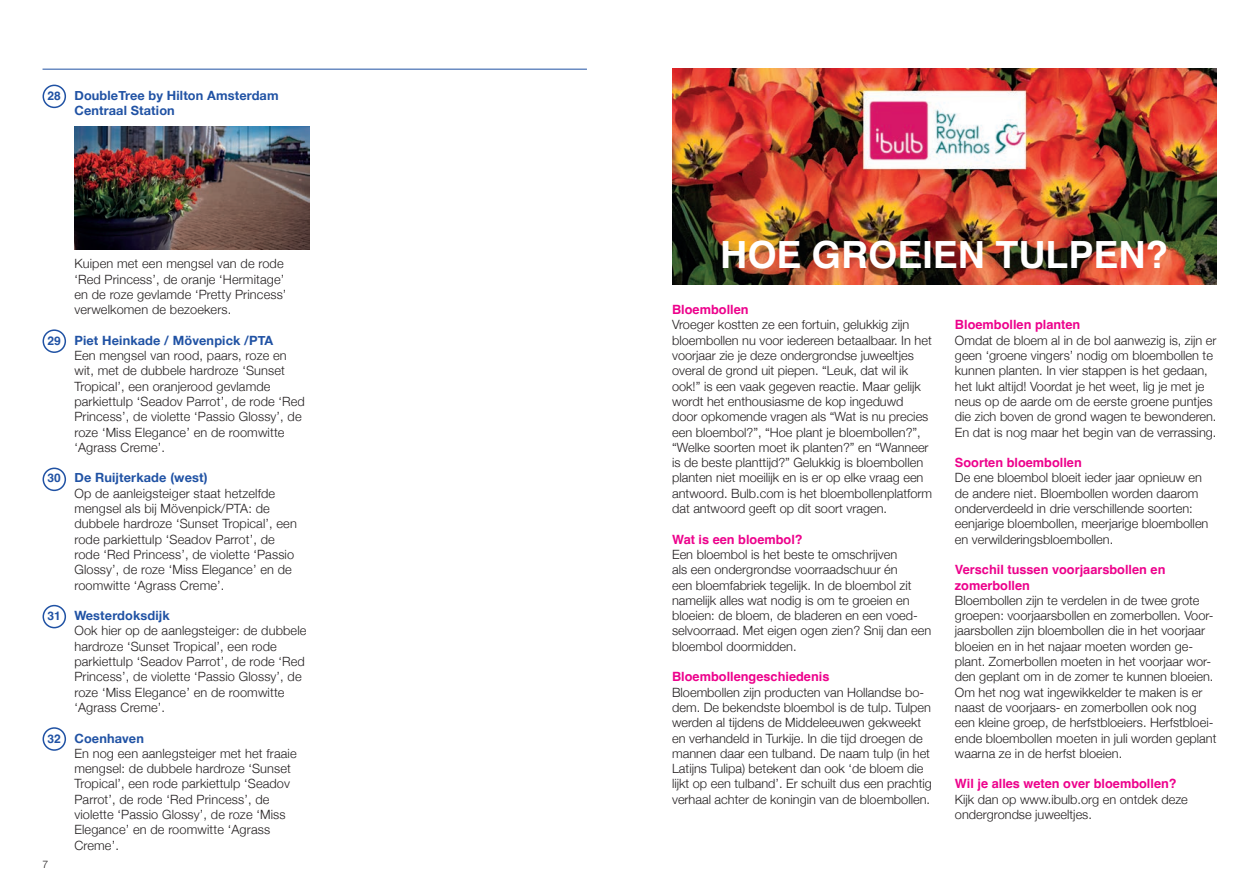
<style>
.page{position:relative;width:1259px;height:893px;background:#fff}
.page>*{position:absolute;margin:0;border:0;box-sizing:border-box;transform-origin:0 0}
.t1{font:700 37.5px "Helvetica";color:#fff}
.t2{font:300 12.75px/15.3px "Helvetica Neue";color:#231f20}
.t3{font:700 12.75px/15.3px "Helvetica";color:#ed028c}
.t4{font:700 12.75px/15.3px "Helvetica Neue";letter-spacing:.01em;color:#2052a4}
.t5{font:700 12px "Helvetica";color:#2052a4}
.t6{font:300 10.5px "Helvetica Neue";color:#231f20}
</style>
<div class="page">
<div style="left:43px;top:85px;width:23px;height:23px;border:2px solid #2052a4;border-radius:50%"></div>
<hr style="left:43px;top:69px;width:544px;height:1px;background:#2052a4">
<div style="left:43px;top:329px;width:23px;height:24px;border:2px solid #2052a4;border-radius:50%"></div>
<div style="left:43px;top:468px;width:23px;height:23px;border:2px solid #2052a4;border-radius:50%"></div>
<div style="left:43px;top:605px;width:23px;height:23px;border:2px solid #2052a4;border-radius:50%"></div>
<div style="left:43px;top:727px;width:23px;height:24px;border:2px solid #2052a4;border-radius:50%"></div>
<img style="left:672px;top:69px;width:544px;height:216px">
<img style="left:74px;top:126px;width:235px;height:124px">
<p class="t5" style="left:48px;top:88px;width:15px">28</p>
<p class="t4" style="left:74px;top:88px;width:206px">DoubleTree by Hilton Amsterdam<br>Centraal Station</p>
<p class="t5" style="left:48px;top:333px;width:15px">29</p>
<p class="t5" style="left:48px;top:471px;width:15px">30</p>
<p class="t5" style="left:48px;top:609px;width:15px">31</p>
<p class="t5" style="left:48px;top:731px;width:15px">32</p>
<p class="t6" style="left:43px;top:856px;width:7px">7</p>
<p class="t2" style="left:74px;top:255px;width:213px">Kuipen met een mengsel van de rode ‘Red Princess’, de oranje ‘Hermitage’ en de roze gevlamde ‘Pretty Princess’ verwelkomen de bezoekers.</p>
<p class="t4" style="left:74px;top:333px;width:200px">Piet Heinkade / Mövenpick /PTA</p>
<p class="t2" style="left:74px;top:347px;width:232px">Een mengsel van rood, paars, roze en wit, met de dubbele hardroze ‘Sunset Tropical’, een oranjerood gevlamde parkiettulp ‘Seadov Parrot’, de rode ‘Red Princess’, de violette ‘Passio Glossy’, de roze ‘Miss Elegance’ en de roomwitte ‘Agrass Creme’.</p>
<p class="t4" style="left:74px;top:471px;width:135px">De Ruijterkade (west)</p>
<p class="t2" style="left:74px;top:485px;width:224px">Op de aanleigsteiger staat hetzelfde mengsel als bij Mövenpick/PTA: de dubbele hardroze ‘Sunset Tropical’, een rode parkiettulp ‘Seadov Parrot’, de rode ‘Red Princess’, de violette ‘Passio Glossy’, de roze ‘Miss Elegance’ en de roomwitte ‘Agrass Creme’.</p>
<p class="t4" style="left:74px;top:608px;width:97px">Westerdoksdijk</p>
<p class="t2" style="left:74px;top:622px;width:233px">Ook hier op de aanlegsteiger: de dubbele hardroze ‘Sunset Tropical’, een rode parkiettulp ‘Seadov Parrot’, de rode ‘Red Princess’, de violette ‘Passio Glossy’, de roze ‘Miss Elegance’ en de roomwitte ‘Agrass Creme’.</p>
<p class="t4" style="left:74px;top:731px;width:71px">Coenhaven</p>
<p class="t2" style="left:74px;top:745px;width:224px">En nog een aanlegsteiger met het fraaie mengsel: de dubbele hardroze ‘Sunset Tropical’, een rode parkiettulp ‘Seadov Parrot’, de rode ‘Red Princess’, de violette ‘Passio Glossy’, de roze ‘Miss Elegance’ en de roomwitte ‘Agrass Creme’.</p>
<h1 class="t1" style="left:720px;top:232px;width:449px">HOE GROEIEN TULPEN?</h1>
<p class="t3" style="left:672px;top:303px;width:78px">Bloembollen</p>
<p class="t2" style="left:672px;top:316px;width:262px">Vroeger kostten ze een fortuin, gelukkig zijn bloembollen nu voor iedereen betaalbaar. In het voorjaar zie je deze ondergrondse juweeltjes overal de grond uit piepen. “Leuk, dat wil ik ook!” is een vaak gegeven reactie. Maar gelijk wordt het enthousiasme de kop ingeduwd door opkomende vragen als “Wat is nu precies een bloembol?”, “Hoe plant je bloembollen?”, “Welke soorten moet ik planten?” en “Wanneer is de beste planttijd?” Gelukkig is bloembollen planten niet moeilijk en is er op elke vraag een antwoord. Bulb.com is het bloembollenplatform dat antwoord geeft op dit soort vragen.</p>
<p class="t3" style="left:672px;top:533px;width:132px">Wat is een bloembol?</p>
<p class="t2" style="left:672px;top:546px;width:261px">Een bloembol is het beste te omschrijven<br>als een ondergrondse voorraadschuur én<br>een bloemfabriek tegelijk. In de bloembol zit namelijk alles wat nodig is om te groeien en bloeien: de bloem, de bladeren en een voed&shy;selvoorraad. Met eigen ogen zien? Snij dan een bloembol doormidden.</p>
<p class="t3" style="left:672px;top:671px;width:159px">Bloembollengeschiedenis</p>
<p class="t2" style="left:672px;top:683px;width:261px">Bloembollen zijn producten van Hollandse bo&shy;dem. De bekendste bloembol is de tulp. Tulpen werden al tijdens de Middeleeuwen gekweekt en verhandeld in Turkije. In die tijd droegen de mannen daar een tulband. De naam tulp (in het Latijns Tulipa) betekent dan ook ‘de bloem die lijkt op een tulband’. Er schuilt dus een prachtig verhaal achter de koningin van de bloembollen.</p>
<p class="t3" style="left:955px;top:319px;width:127px">Bloembollen planten</p>
<p class="t2" style="left:955px;top:332px;width:263px">Omdat de bloem al in de bol aanwezig is, zijn er geen ‘groene vingers’ nodig om bloembollen te kunnen planten. In vier stappen is het gedaan, het lukt altijd! Voordat je het weet, lig je met je neus op de aarde om de eerste groene puntjes die zich boven de grond wagen te bewonderen.<br>En dat is nog maar het begin van de verrassing.</p>
<p class="t3" style="left:955px;top:456px;width:128px">Soorten bloembollen</p>
<p class="t2" style="left:955px;top:469px;width:255px">De ene bloembol bloeit ieder jaar opnieuw en de andere niet. Bloembollen worden daarom onderverdeeld in drie verschillende soorten: eenjarige bloembollen, meerjarige bloembollen en verwilderingsbloembollen.</p>
<p class="t3" style="left:955px;top:563px;width:212px">Verschil tussen voorjaarsbollen en zomerbollen</p>
<p class="t2" style="left:955px;top:592px;width:263px">Bloembollen zijn te verdelen in de twee grote groepen: voorjaarsbollen en zomerbollen. Voor&shy;jaarsbollen zijn bloembollen die in het voorjaar bloeien en in het najaar moeten worden ge&shy;plant. Zomerbollen moeten in het voorjaar wor&shy;den geplant om in de zomer te kunnen bloeien.<br>Om het nog wat ingewikkelder te maken is er naast de voorjaars- en zomerbollen ook nog een kleine groep, de herfstbloeiers. Herfstbloei&shy;ende bloembollen moeten in juli worden geplant waarna ze in de herfst bloeien.</p>
<p class="t3" style="left:955px;top:778px;width:223px">Wil je alles weten over bloembollen?</p>
<p class="t2" style="left:955px;top:791px;width:234px">Kijk dan op www.ibulb.org en ontdek deze ondergrondse juweeltjes.</p>
</div>
